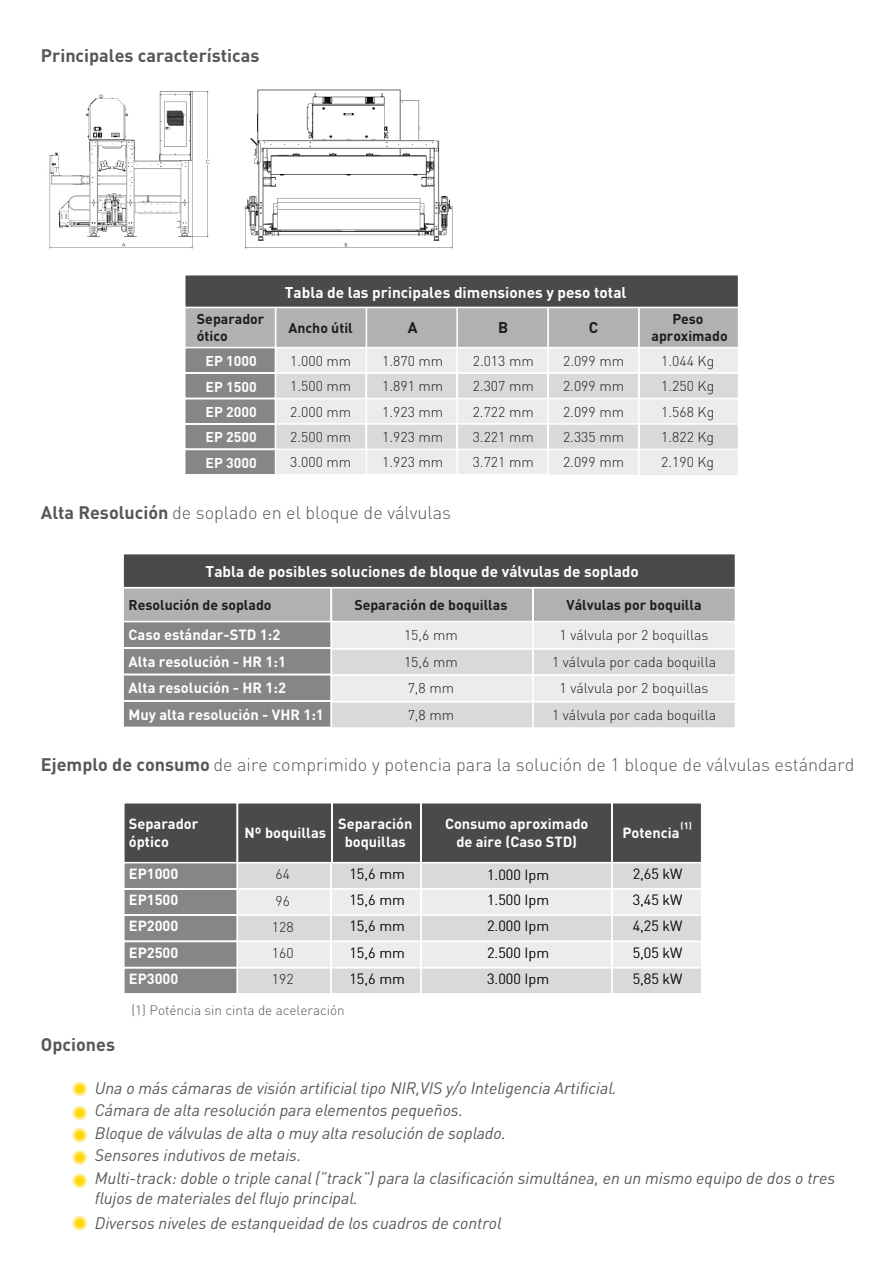
<style>
.page{position:relative;width:893px;height:1263px;background:#fff}
.page>*{position:absolute;margin:0;border:0;box-sizing:border-box;transform-origin:0 0}
.t1{font:300 18px "DIN Pro";color:#575756}
.t2{font:700 18px "DIN Pro";color:#575756}
.t3{font:italic 16.5px/22.5px "DIN Pro";letter-spacing:-.005em;color:#575756}
.t4{font:700 15.45px "DIN Pro";color:#fff}
.t5{font:700 15.45px "DIN Pro";color:#1d1d1b}
.t6{font:700 14.7px "DIN Pro";color:#fff}
.t7{font:700 14.55px/17.4px "DIN Pro";color:#fff;text-align:center}
.t8{font:300 14.55px "DIN Pro";color:#1d1d1b}
.t9{font:300 14.1px/26.4px "DIN Pro";color:#1d1d1b}
.t10{font:700 14.1px/17px "DIN Pro";color:#1d1d1b}
.t11{font:700 14.1px/25.5px "DIN Pro";color:#fff;text-align:justify}
.t12{font:300 13.5px "DIN Pro";color:#575756}
.t13{font:700 9.3px "DIN Pro";color:#fff}
.s1{font-weight:700}
</style>
<div class="page">
<div style="left:638px;top:307px;width:101px;height:41px;background:#b1b1b1;border:1px solid #fff"></div>
<div style="left:547px;top:307px;width:92px;height:41px;background:#b1b1b1;border:1px solid #fff"></div>
<div style="left:456px;top:307px;width:93px;height:41px;background:#b1b1b1;border:1px solid #fff"></div>
<div style="left:366px;top:307px;width:92px;height:41px;background:#b1b1b1;border:1px solid #fff"></div>
<div style="left:275px;top:307px;width:92px;height:41px;background:#b1b1b1;border:1px solid #fff"></div>
<div style="left:184px;top:307px;width:92px;height:41px;background:#b1b1b1;border:1px solid #fff"></div>
<svg style="left:184px;top:346px;width:555px;height:129px;background:#d7d7d7"></svg>
<svg style="left:124px;top:803px;width:577px;height:190px;background:#a9a9a9"></svg>
<svg style="left:123px;top:588px;width:612px;height:139px;background:#a0a0a0"></svg>
<div style="left:532px;top:701px;width:204px;height:28px;background:#d9d9d9;border:1px solid #fff"></div>
<div style="left:331px;top:701px;width:203px;height:28px;background:#d9d9d9;border:1px solid #fff"></div>
<div style="left:532px;top:648px;width:204px;height:28px;background:#d9d9d9;border:1px solid #fff"></div>
<div style="left:331px;top:648px;width:203px;height:28px;background:#d9d9d9;border:1px solid #fff"></div>
<div style="left:456px;top:347px;width:93px;height:27px;background:#ececec;border:1px solid #fff"></div>
<div style="left:184px;top:274px;width:555px;height:34px;background:#4a4a49;border:1px solid #fff"></div>
<div style="left:532px;top:674px;width:204px;height:28px;background:#ececec;border:1px solid #fff"></div>
<div style="left:331px;top:674px;width:203px;height:28px;background:#ececec;border:1px solid #fff"></div>
<div style="left:532px;top:621px;width:204px;height:28px;background:#ececec;border:1px solid #fff"></div>
<div style="left:331px;top:621px;width:203px;height:28px;background:#ececec;border:1px solid #fff"></div>
<div style="left:122px;top:553px;width:614px;height:35px;background:#4a4a49;border:1px solid #fff"></div>
<img style="left:49px;top:91px;width:161px;height:158px">
<img style="left:244px;top:89px;width:209px;height:160px">
<svg style="left:71px;top:1080px;width:17px;height:17px"></svg>
<svg style="left:71px;top:1104px;width:17px;height:17px"></svg>
<svg style="left:71px;top:1126px;width:17px;height:17px"></svg>
<svg style="left:71px;top:1148px;width:17px;height:17px"></svg>
<svg style="left:71px;top:1172px;width:17px;height:17px"></svg>
<svg style="left:71px;top:1214px;width:17px;height:17px"></svg>
<p class="t2" style="left:41px;top:41px;width:220px">Principales características</p>
<p class="t4" style="left:285px;top:279px;width:343px">Tabla de las principales dimensiones y peso total</p>
<p class="t10" style="left:197px;top:309px;width:69px">Separador ótico</p>
<p class="t10" style="left:288px;top:318px;width:66px">Ancho útil</p>
<p class="t10" style="left:651px;top:309px;width:78px;text-align:center">Peso aproximado</p>
<p class="t5" style="left:408px;top:315px;width:11px">A</p>
<p class="t5" style="left:498px;top:315px;width:12px">B</p>
<p class="t5" style="left:589px;top:315px;width:11px">C</p>
<p class="t11" style="left:206px;top:347px;width:53px">EP 1000<br>EP 1500<br>EP 2000<br>EP 2500<br>EP 3000</p>
<p class="t9" style="left:290px;top:346px;width:63px">1.000 mm</p>
<p class="t9" style="left:382px;top:346px;width:63px">1.870 mm</p>
<p class="t9" style="left:473px;top:346px;width:63px">2.013 mm</p>
<p class="t9" style="left:563px;top:346px;width:63px">2.099 mm</p>
<p class="t9" style="left:661px;top:346px;width:54px">1.044 Kg</p>
<p class="t9" style="left:290px;top:372px;width:63px">1.500 mm</p>
<p class="t9" style="left:382px;top:372px;width:63px">1.891 mm</p>
<p class="t9" style="left:473px;top:372px;width:63px">2.307 mm</p>
<p class="t9" style="left:563px;top:372px;width:63px">2.099 mm</p>
<p class="t9" style="left:661px;top:372px;width:54px">1.250 Kg</p>
<p class="t9" style="left:290px;top:397px;width:63px">2.000 mm</p>
<p class="t9" style="left:382px;top:397px;width:63px">1.923 mm</p>
<p class="t9" style="left:473px;top:397px;width:63px">2.722 mm</p>
<p class="t9" style="left:563px;top:397px;width:63px">2.099 mm</p>
<p class="t9" style="left:661px;top:397px;width:54px">1.568 Kg</p>
<p class="t9" style="left:290px;top:422px;width:63px">2.500 mm</p>
<p class="t9" style="left:382px;top:422px;width:63px">1.923 mm</p>
<p class="t9" style="left:473px;top:422px;width:63px">3.221 mm</p>
<p class="t9" style="left:563px;top:422px;width:63px">2.335 mm</p>
<p class="t9" style="left:661px;top:422px;width:54px">1.822 Kg</p>
<p class="t9" style="left:290px;top:448px;width:63px">3.000 mm</p>
<p class="t9" style="left:382px;top:448px;width:63px">1.923 mm</p>
<p class="t9" style="left:473px;top:448px;width:63px">3.721 mm</p>
<p class="t9" style="left:563px;top:448px;width:63px">2.099 mm</p>
<p class="t9" style="left:661px;top:448px;width:54px">2.190 Kg</p>
<p class="t1" style="left:41px;top:499px;width:412px"><span class="s1">Alta Resolución</span> de soplado en el bloque de válvulas</p>
<p class="t4" style="left:206px;top:558px;width:435px">Tabla de posibles soluciones de bloque de válvulas de soplado</p>
<p class="t10" style="left:128px;top:595px;width:145px">Resolución de soplado</p>
<p class="t10" style="left:354px;top:595px;width:155px">Separación de boquillas</p>
<p class="t10" style="left:566px;top:595px;width:137px">Válvulas por boquilla</p>
<p class="t6" style="left:128px;top:623px;width:153px">Caso estándar-STD 1:2</p>
<p class="t9" style="left:560px;top:621px;width:150px">1 válvula por 2 boquillas</p>
<p class="t6" style="left:128px;top:649px;width:159px">Alta resolución - HR 1:1</p>
<p class="t9" style="left:552px;top:647px;width:166px">1 válvula por cada boquilla</p>
<p class="t6" style="left:128px;top:676px;width:159px">Alta resolución - HR 1:2</p>
<p class="t9" style="left:560px;top:674px;width:150px">1 válvula por 2 boquillas</p>
<p class="t6" style="left:128px;top:702px;width:197px">Muy alta resolución - VHR 1:1</p>
<p class="t9" style="left:552px;top:700px;width:166px">1 válvula por cada boquilla</p>
<p class="t9" style="left:404px;top:621px;width:55px">15,6 mm<br>15,6 mm<br>7,8 mm<br>7,8 mm</p>
<p class="t1" style="left:41px;top:751px;width:815px"><span class="s1">Ejemplo de consumo</span> de aire comprimido y potencia para la solución de 1 bloque de válvulas estándard</p>
<p class="t7" style="left:129px;top:814px;width:71px;text-align:left">Separador óptico</p>
<p class="t7" style="left:245px;top:822px;width:83px">Nº boquillas</p>
<p class="t7" style="left:338px;top:814px;width:76px">Separación boquillas</p>
<p class="t7" style="left:445px;top:814px;width:145px">Consumo aproximado de aire (Caso STD)</p>
<p class="t7" style="left:622px;top:822px;width:59px">Potencia</p>
<p class="t13" style="left:681px;top:818px;width:13px">(1)</p>
<p class="t7" style="left:129px;top:863px;width:51px">EP1000</p>
<p class="t9" style="left:276px;top:859px;width:16px">64</p>
<p class="t7" style="left:129px;top:889px;width:51px">EP1500</p>
<p class="t9" style="left:276px;top:886px;width:16px">96</p>
<p class="t7" style="left:129px;top:916px;width:51px">EP2000</p>
<p class="t9" style="left:272px;top:912px;width:23px">128</p>
<p class="t7" style="left:129px;top:942px;width:51px">EP2500</p>
<p class="t9" style="left:272px;top:939px;width:23px">160</p>
<p class="t7" style="left:129px;top:968px;width:51px">EP3000</p>
<p class="t9" style="left:272px;top:964px;width:23px">192</p>
<p class="t8" style="left:349px;top:862px;width:57px">15,6 mm</p>
<p class="t8" style="left:487px;top:863px;width:64px">1.000 Ipm</p>
<p class="t8" style="left:633px;top:862px;width:51px">2,65 kW</p>
<p class="t8" style="left:349px;top:889px;width:57px">15,6 mm</p>
<p class="t8" style="left:487px;top:889px;width:64px">1.500 Ipm</p>
<p class="t8" style="left:633px;top:889px;width:51px">3,45 kW</p>
<p class="t8" style="left:349px;top:915px;width:57px">15,6 mm</p>
<p class="t8" style="left:487px;top:915px;width:64px">2.000 Ipm</p>
<p class="t8" style="left:633px;top:915px;width:51px">4,25 kW</p>
<p class="t8" style="left:349px;top:941px;width:57px">15,6 mm</p>
<p class="t8" style="left:487px;top:941px;width:64px">2.500 Ipm</p>
<p class="t8" style="left:633px;top:941px;width:51px">5,05 kW</p>
<p class="t8" style="left:349px;top:967px;width:57px">15,6 mm</p>
<p class="t8" style="left:487px;top:967px;width:64px">3.000 Ipm</p>
<p class="t8" style="left:633px;top:967px;width:51px">5,85 kW</p>
<p class="t2" style="left:41px;top:1029px;width:76px">Opciones</p>
<p class="t12" style="left:131px;top:999px;width:215px">(1) Poténcia sin cinta de aceleración</p>
<p class="t3" style="left:95px;top:1075px;width:742px">Una o más cámaras de visión artificial tipo NIR,VIS y/o Inteligencia Artificial.<br>Cámara de alta resolución para elementos pequeños.<br>Bloque de válvulas de alta o muy alta resolución de soplado.<br>Sensores indutivos de metais.<br>Multi-track: doble o triple canal (”track”) para la clasificación simultánea, en un mismo equipo de dos o tres</p>
<p class="t3" style="left:95px;top:1183px;width:408px;line-height:25.2px">flujos de materiales del flujo principal.<br>Diversos niveles de estanqueidad de los cuadros de control</p>
</div>
